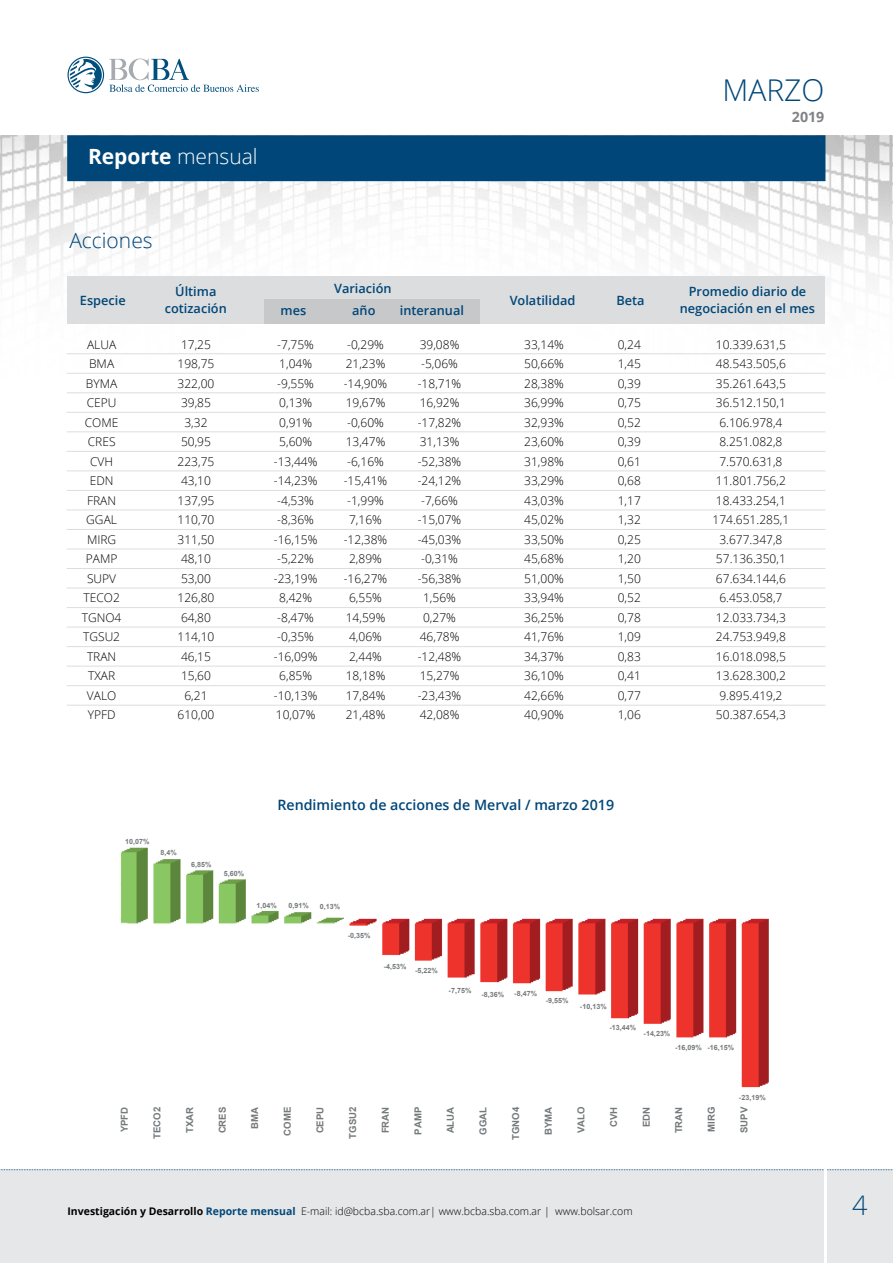
<style>
.page{position:relative;width:893px;height:1263px;background:#fff}
.page>*{position:absolute;margin:0;border:0;box-sizing:border-box;transform-origin:0 0}
.t1{font:300 30px "Open Sans";color:#004678}
.t2{font:300 27px "Open Sans";color:#004678}
.t3{font:700 21px "Open Sans";color:#fff}
.t4{font:300 21px "Open Sans";color:#004678}
.t5{font:600 14.25px "Open Sans";color:#004678}
.t6{font:700 14.25px "Open Sans";color:#808285}
.t7{font:600 12.75px/16.5px "Open Sans";color:#004678;text-align:center}
.t8{font:300 12px/19.5px "Open Sans";color:#000;text-align:center}
.t9{font:300 10.5px "Open Sans";color:#000}
.t10{font:700 9.6px "Arial";letter-spacing:-.005em;color:#75797b}
.t11{font:700 7.2px "Arial";letter-spacing:.005em;color:#75797b}
.s1{font-weight:300}
.s2{font-weight:700}
.s3{font-weight:700;color:#004678}
</style>
<div class="page">
<img style="left:0;top:135px;width:893px;height:473px">
<div style="left:67px;top:135px;width:758px;height:46px;background:#004678"></div>
<div style="left:0;top:1170px;width:893px;height:93px;background:#e6e7e8"></div>
<svg style="left:0;top:1169px;width:893px;height:1px"></svg>
<hr style="left:824px;top:1124px;width:3px;height:139px;background:#fff">
<svg style="left:68px;top:57px;width:191px;height:36px"></svg>
<div style="left:67px;top:276px;width:757px;height:48px;background:#dcddde"></div>
<div style="left:264px;top:299px;width:216px;height:25px;background:#c7c8ca"></div>
<hr style="left:67px;top:353px;width:758px;height:1px;background:#dcddde">
<hr style="left:67px;top:373px;width:758px;height:1px;background:#dcddde">
<hr style="left:67px;top:392px;width:758px;height:1px;background:#dcddde">
<hr style="left:67px;top:412px;width:758px;height:1px;background:#dcddde">
<hr style="left:67px;top:431px;width:758px;height:1px;background:#dcddde">
<hr style="left:67px;top:451px;width:758px;height:1px;background:#dcddde">
<hr style="left:67px;top:470px;width:758px;height:1px;background:#dcddde">
<hr style="left:67px;top:490px;width:758px;height:1px;background:#dcddde">
<hr style="left:67px;top:510px;width:758px;height:1px;background:#dcddde">
<hr style="left:67px;top:529px;width:758px;height:1px;background:#dcddde">
<hr style="left:67px;top:549px;width:758px;height:1px;background:#dcddde">
<hr style="left:67px;top:568px;width:758px;height:1px;background:#dcddde">
<hr style="left:67px;top:588px;width:758px;height:1px;background:#dcddde">
<hr style="left:67px;top:607px;width:758px;height:1px;background:#dcddde">
<hr style="left:67px;top:627px;width:758px;height:1px;background:#dcddde">
<hr style="left:67px;top:646px;width:758px;height:1px;background:#dcddde">
<hr style="left:67px;top:666px;width:758px;height:1px;background:#dcddde">
<hr style="left:67px;top:685px;width:758px;height:1px;background:#dcddde">
<hr style="left:67px;top:705px;width:758px;height:1px;background:#dcddde">
<img style="left:120px;top:847px;width:649px;height:241px">
<h3 class="t3" style="left:88px;top:141px;width:171px">Reporte <span class="s1">mensual</span></h3>
<h3 class="t4" style="left:69px;top:226px;width:85px">Acciones</h3>
<h1 class="t1" style="left:722px;top:69px;width:103px">MARZO</h1>
<p class="t6" style="left:792px;top:106px;width:34px">2019</p>
<p class="t7" style="left:334px;top:279px;width:59px">Variación</p>
<p class="t7" style="left:80px;top:291px;width:47px">Especie</p>
<p class="t7" style="left:165px;top:283px;width:63px">Última cotización</p>
<p class="t7" style="left:510px;top:291px;width:67px">Volatilidad</p>
<p class="t7" style="left:616px;top:291px;width:30px">Beta</p>
<p class="t7" style="left:680px;top:283px;width:137px">Promedio diario de negociación en el mes</p>
<p class="t7" style="left:281px;top:302px;width:27px">mes</p>
<p class="t7" style="left:352px;top:302px;width:25px">año</p>
<p class="t7" style="left:400px;top:302px;width:66px">interanual</p>
<p class="t8" style="left:274px;top:334px;width:45px">-7,75%<br>1,04% -9,55%<br>0,13%<br>0,91%<br>5,60% -13,44% -14,23% -4,53% -8,36% -16,15% -5,22% -23,19%<br>8,42% -8,47% -0,35% -16,09%<br>6,85% -10,13%<br>10,07%</p>
<p class="t8" style="left:344px;top:334px;width:45px">-0,29%<br>21,23% -14,90%<br>19,67% -0,60%<br>13,47% -6,16% -15,41% -1,99%<br>7,16% -12,38%<br>2,89% -16,27%<br>6,55%<br>14,59%<br>4,06%<br>2,44%<br>18,18%<br>17,84%<br>21,48%</p>
<p class="t8" style="left:418px;top:334px;width:45px">39,08% -5,06% -18,71%<br>16,92% -17,82%<br>31,13% -52,38% -24,12% -7,66% -15,07% -45,03% -0,31% -56,38%<br>1,56%<br>0,27%<br>46,78% -12,48%<br>15,27% -23,43%<br>42,08%</p>
<p class="t8" style="left:82px;top:334px;width:41px">ALUA<br>BMA<br>BYMA<br>CEPU<br>COME<br>CRES<br>CVH<br>EDN<br>FRAN<br>GGAL<br>MIRG<br>PAMP<br>SUPV<br>TECO2<br>TGNO4<br>TGSU2<br>TRAN<br>TXAR<br>VALO<br>YPFD</p>
<p class="t8" style="left:524px;top:334px;width:41px;text-align:justify">33,14% 50,66% 28,38% 36,99% 32,93% 23,60% 31,98% 33,29% 43,03% 45,02% 33,50% 45,68% 51,00% 33,94% 36,25% 41,76% 34,37% 36,10% 42,66% 40,90%</p>
<p class="t8" style="left:618px;top:334px;width:25px;text-align:justify">0,24<br>1,45<br>0,39<br>0,75<br>0,52<br>0,39<br>0,61<br>0,68<br>1,17<br>1,32<br>0,25<br>1,20<br>1,50<br>0,52<br>0,78<br>1,09<br>0,83<br>0,41<br>0,77<br>1,06</p>
<p class="t8" style="left:712px;top:334px;width:78px">10.339.631,5<br>48.543.505,6<br>35.261.643,5<br>36.512.150,1<br>6.106.978,4<br>8.251.082,8<br>7.570.631,8<br>11.801.756,2<br>18.433.254,1<br>174.651.285,1<br>3.677.347,8<br>57.136.350,1<br>67.634.144,6<br>6.453.058,7<br>12.033.734,3<br>24.753.949,8<br>16.018.098,5<br>13.628.300,2<br>9.895.419,2<br>50.387.654,3</p>
<p class="t8" style="left:178px;top:334px;width:38px">17,25<br>198,75<br>322,00<br>39,85<br>3,32<br>50,95<br>223,75<br>43,10<br>137,95<br>110,70<br>311,50<br>48,10<br>53,00<br>126,80<br>64,80<br>114,10<br>46,15<br>15,60<br>6,21<br>610,00</p>
<p class="t11" style="left:125px;top:837px;width:26px">10,07%</p>
<p class="t11" style="left:160px;top:847px;width:18px">8,4%</p>
<p class="t5" style="left:277px;top:795px;width:338px">Rendimiento de acciones de Merval / marzo 2019</p>
<p class="t11" style="left:191px;top:859px;width:22px">6,85%</p>
<p class="t11" style="left:224px;top:868px;width:22px">5,60%</p>
<p class="t11" style="left:256px;top:900px;width:22px">1,04%</p>
<p class="t11" style="left:288px;top:901px;width:22px">0,91%</p>
<p class="t11" style="left:320px;top:901px;width:22px">0,13%</p>
<p class="t11" style="left:348px;top:930px;width:24px">-0,35%</p>
<p class="t11" style="left:384px;top:961px;width:24px">-4,53%</p>
<p class="t11" style="left:415px;top:966px;width:24px">-5,22%</p>
<p class="t11" style="left:449px;top:985px;width:24px">-7,75%</p>
<p class="t11" style="left:481px;top:989px;width:24px">-8,36%</p>
<p class="t11" style="left:514px;top:988px;width:24px">-8,47%</p>
<p class="t11" style="left:546px;top:995px;width:24px">-9,55%</p>
<p class="t11" style="left:580px;top:1001px;width:28px">-10,13%</p>
<p class="t11" style="left:609px;top:1023px;width:28px">-13,44%</p>
<p class="t11" style="left:644px;top:1028px;width:28px">-14,23%</p>
<p class="t11" style="left:675px;top:1042px;width:61px">-16,09% -16,15%</p>
<p class="t10" style="left:118px;top:1132px;width:27px;rotate:-90deg">YPFD</p>
<p class="t10" style="left:150px;top:1139px;width:33px;rotate:-90deg">TECO2</p>
<p class="t10" style="left:183px;top:1133px;width:27px;rotate:-90deg">TXAR</p>
<p class="t10" style="left:216px;top:1133px;width:28px;rotate:-90deg">CRES</p>
<p class="t10" style="left:248px;top:1129px;width:23px;rotate:-90deg">BMA</p>
<p class="t10" style="left:281px;top:1135px;width:30px;rotate:-90deg">COME</p>
<p class="t10" style="left:313px;top:1133px;width:28px;rotate:-90deg">CEPU</p>
<p class="t10" style="left:346px;top:1139px;width:33px;rotate:-90deg">TGSU2</p>
<p class="t10" style="left:379px;top:1133px;width:28px;rotate:-90deg">FRAN</p>
<p class="t10" style="left:411px;top:1134px;width:29px;rotate:-90deg">PAMP</p>
<p class="t10" style="left:444px;top:1133px;width:28px;rotate:-90deg">ALUA</p>
<p class="t10" style="left:476px;top:1134px;width:29px;rotate:-90deg">GGAL</p>
<p class="t10" style="left:509px;top:1140px;width:34px;rotate:-90deg">TGNO4</p>
<p class="t10" style="left:542px;top:1135px;width:30px;rotate:-90deg">BYMA</p>
<p class="t10" style="left:574px;top:1133px;width:28px;rotate:-90deg">VALO</p>
<p class="t10" style="left:607px;top:1127px;width:22px;rotate:-90deg">CVH</p>
<p class="t10" style="left:639px;top:1127px;width:22px;rotate:-90deg">EDN</p>
<p class="t10" style="left:672px;top:1133px;width:28px;rotate:-90deg">TRAN</p>
<p class="t10" style="left:705px;top:1132px;width:26px;rotate:-90deg">MIRG</p>
<p class="t11" style="left:739px;top:1092px;width:28px">-23,19%</p>
<p class="t10" style="left:737px;top:1133px;width:27px;rotate:-90deg">SUPV</p>
<p class="t9" style="left:68px;top:1204px;width:567px"><span class="s2">Investigación y Desarrollo</span> <span class="s3">Reporte mensual</span> E-mail: id@bcba.sba.com.ar| www.bcba.sba.com.ar | www.bolsar.com</p>
<h2 class="t2" style="left:852px;top:1187px;width:17px">4</h2>
</div>
